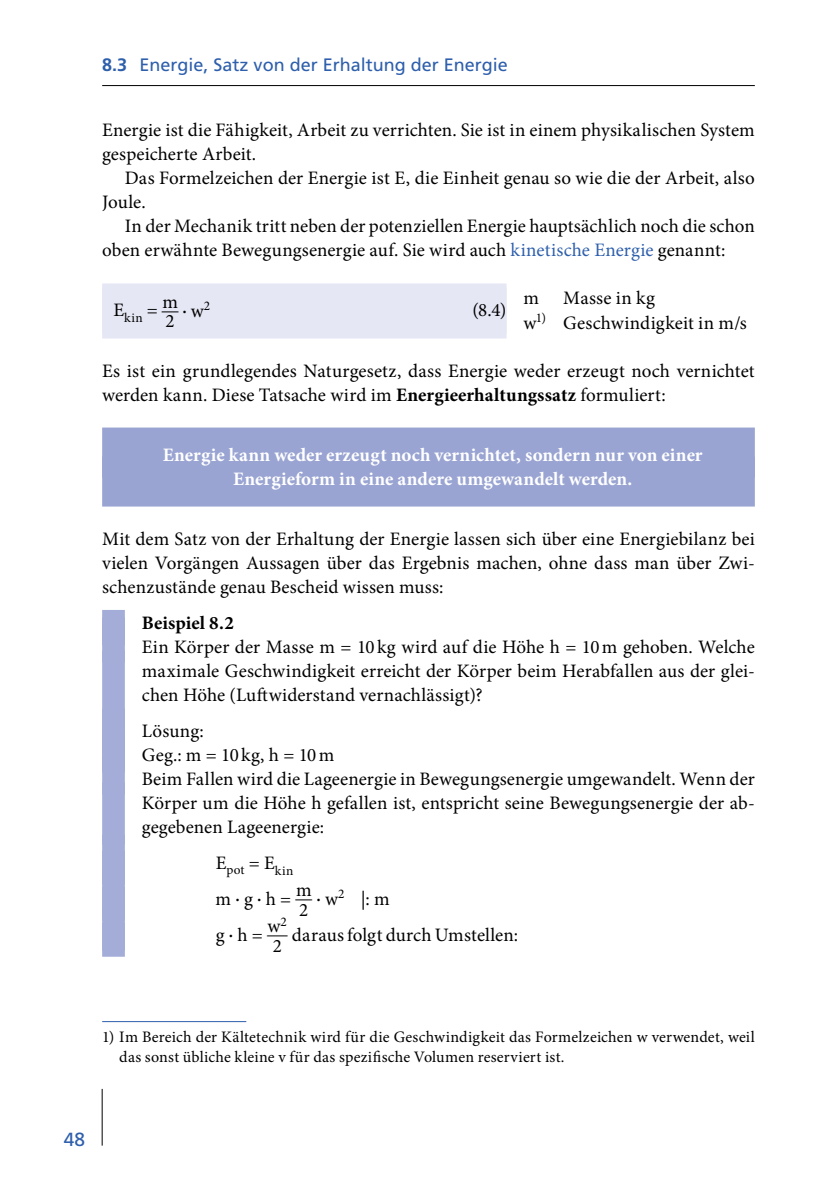
<style>
.page{position:relative;width:840px;height:1191px;background:#fff}
.page>*{position:absolute;margin:0;border:0;box-sizing:border-box;transform-origin:0 0}
.t1{font:19px/24px "Minion Pro Regular OV BYIVRI";letter-spacing:.005em;color:#000}
.t2{font:19px/24px "Minion Pro Bold OV BYIVRJ";color:#fff;text-align:center}
.t3{font:19px "Minion Pro Bold OV BYIVRJ";color:#000}
.t4{font:19px "Frutiger LT Std Roman OV BYIVRG";color:#2e5fac}
.t5{font:19px/17.6px "Minion Pro Regular OV BYIVRI";letter-spacing:.005em;color:#000;text-align:center;scale:2.16 1}
.t6{font:18px "Frutiger LT Std Roman OV BYIVRG";color:#2e5fac}
.t7{font:16px/20px "Minion Pro Regular OV BYIVRI";letter-spacing:.015em;color:#000}
.t8{font:13.4px "Minion Pro Regular OV BYIVRI";letter-spacing:.03em;color:#000}
.s1{font-family:"Frutiger LT Std Bold OV BYIVRL"}
.s2{color:#2e5fac}
.s3{color:#fff}
.s4{font-family:"Minion Pro Bold OV BYIVRJ"}
</style>
<div class="page">
<hr style="left:102px;top:85px;width:652px;height:1px;background:#000">
<hr style="left:102px;top:1089px;width:1px;height:56px;background:#000">
<div style="left:102px;top:283px;width:404px;height:50px;background:#e5e7f4"></div>
<div style="left:102px;top:288px;width:404px;height:50px;background:#e5e7f4"></div>
<div style="left:102px;top:427px;width:652px;height:50px;background:#99a4d2"></div>
<div style="left:102px;top:456px;width:652px;height:50px;background:#99a4d2"></div>
<div style="left:102px;top:610px;width:23px;height:30px;background:#a3add7"></div>
<div style="left:102px;top:624px;width:23px;height:38px;background:#a3add7"></div>
<div style="left:102px;top:650px;width:23px;height:62px;background:#a3add7"></div>
<div style="left:102px;top:710px;width:23px;height:42px;background:#a3add7"></div>
<div style="left:102px;top:734px;width:23px;height:38px;background:#a3add7"></div>
<div style="left:102px;top:756px;width:23px;height:38px;background:#a3add7"></div>
<div style="left:102px;top:782px;width:23px;height:62px;background:#a3add7"></div>
<div style="left:102px;top:834px;width:23px;height:44px;background:#a3add7"></div>
<div style="left:102px;top:870px;width:23px;height:44px;background:#a3add7"></div>
<div style="left:102px;top:906px;width:23px;height:44px;background:#a3add7"></div>
<div style="left:102px;top:922px;width:23px;height:34px;background:#a3add7"></div>
<hr style="left:102px;top:1021px;width:144px;height:1px;background:#2e5fac">
<p class="t6" style="left:102px;top:54px;width:407px"><span class="s1">8.3</span> Energie, Satz von der Erhaltung der Energie</p>
<p class="t1" style="left:102px;top:118px;width:653px">Energie ist die Fähigkeit, Arbeit zu verrichten. Sie ist in einem physikalischen System gespeicherte Arbeit.</p>
<p class="t1" style="left:102px;top:166px;width:653px;text-indent:23px">Das Formelzeichen der Energie ist E, die Einheit genau so wie die der Arbeit, also<br>Joule.</p>
<p class="t1" style="left:102px;top:214px;width:653px;text-indent:23px">In der Mechanik tritt neben der potenziellen Energie hauptsächlich noch die schon oben erwähnte Bewegungsenergie auf. Sie wird auch <span class="s2">kinetische Energie</span> genannt:</p>
<p class="t1" style="left:113px;top:299px;width:66px;line-height:14.4px;text-align:right">E<sub>kin</sub> = _m<br>2</p>
<p class="t1" style="left:182px;top:298px;width:33px">·w<sup>2</sup> <span class="s3">1)</span></p>
<p class="t1" style="left:472px;top:298px;width:36px">(8.4)</p>
<p class="t1" style="left:102px;top:358px;width:653px">Es ist ein grundlegendes Naturgesetz, dass Energie weder erzeugt noch vernichtet werden kann. Diese Tatsache wird im <span class="s4">Energieerhaltungssatz</span> formuliert:</p>
<p class="t1" style="left:523px;top:286px;width:225px;text-indent:40px">Masse in kg<br>w<sup>1)</sup> Geschwindigkeit in m/s</p>
<p class="t1" style="left:523px;top:286px;width:17px">m</p>
<p class="t2" style="left:163px;top:442px;width:541px">Energie kann weder erzeugt noch vernichtet, sondern nur von einer<br>Energieform in eine andere umgewandelt werden.</p>
<p class="t1" style="left:102px;top:526px;width:653px;text-align:justify">Mit dem Satz von der Erhaltung der Energie lassen sich über eine Energiebilanz bei vielen Vorgängen Aussagen über das Ergebnis machen, ohne dass man über Zwi&shy;schenzustände genau Bescheid wissen muss:</p>
<p class="t3" style="left:142px;top:611px;width:93px">Beispiel 8.2</p>
<p class="t1" style="left:142px;top:634px;width:614px;text-align:justify">Ein Körper der Masse m = 10 kg wird auf die Höhe h = 10m gehoben. Welche maximale Geschwindigkeit erreicht der Körper beim Herabfallen aus der glei&shy;chen Höhe (Luftwiderstand vernachlässigt)?</p>
<p class="t1" style="left:142px;top:718px;width:614px">Lösung:<br>Geg.: m = 10kg, h = 10m<br>Beim Fallen wird die Lageenergie in Bewegungsenergie umgewandelt. Wenn der Körper um die Höhe h gefallen ist, entspricht seine Bewegungsenergie der ab&shy;gegebenen Lageenergie:</p>
<p class="t8" style="left:215px;top:861px;width:79px"><sup>E</sup>pot <sup>=</sup> <sup>E</sup>kin</p>
<p class="t1" style="left:215px;top:886px;width:175px">m·g·h=_m·w<sup>2</sup> |:m</p>
<p class="t1" style="left:299px;top:897px;width:11px">2</p>
<p class="t1" style="left:267px;top:913px;width:21px">w<sup>2</sup></p>
<p class="t5" style="left:267px;top:918px;width:11px">_<br>2</p>
<p class="t1" style="left:292px;top:922px;width:228px">daraus folgt durch Umstellen:</p>
<p class="t1" style="left:215px;top:922px;width:49px">g·h=</p>
<p class="t7" style="left:119px;top:1026px;width:636px;text-indent:-17px">1) Im Bereich der Kältetechnik wird für die Geschwindigkeit das Formelzeichen w verwendet, weil das sonst übliche kleine v für das spezifische Volumen reserviert ist.</p>
<p class="t4" style="left:64px;top:1128px;width:23px">48</p>
</div>
